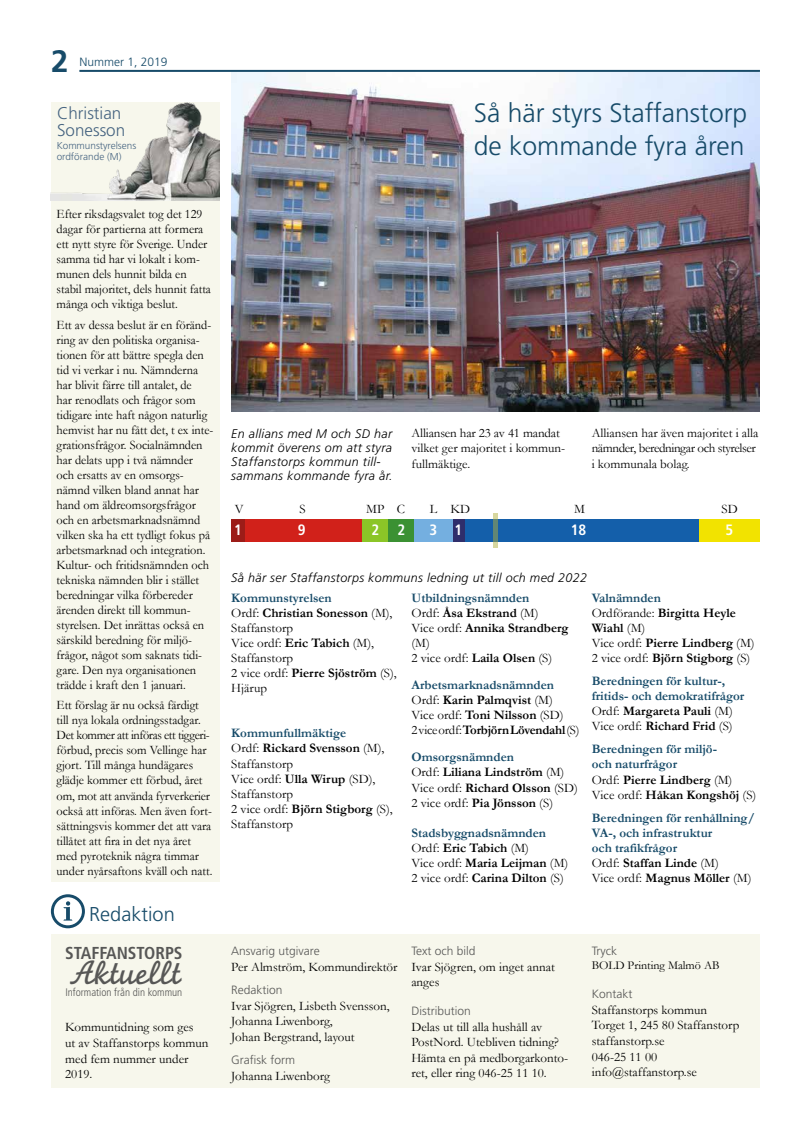
<style>
.page{position:relative;width:794px;height:1126px;background:#fff}
.page>*{position:absolute;margin:0;border:0;box-sizing:border-box;transform-origin:0 0}
.t1{font:35.2px "Monoline Script MT Std";color:#575756}
.t2{font:700 31px "Frutiger";color:#174b69}
.t3{font:300 26.5px/32.8px "Frutiger";color:#174b69}
.t4{font:300 20px "Frutiger";color:#174b69}
.t5{font:700 condensed 17.3px "Frutiger";color:#575756}
.t6{font:300 17px/16.7px "Frutiger";color:#466481}
.t7{font:700 condensed 15px "Frutiger";color:#fff}
.t8{font:13px/15px "Garamond";color:#000;scale:.95 1}
.t9{font:13px/15px "Garamond";color:#000}
.t10{font:700 13px/15px "Garamond";color:#000}
.t11{font:700 13px/15px "Garamond";color:#174b69}
.t12{font:italic 300 12.5px/14px "Frutiger";letter-spacing:.025em;color:#000}
.t13{font:300 12px "Frutiger";color:#575756}
.t14{font:12px "Garamond";color:#000}
.t15{font:300 12px "Frutiger";color:#174b69}
.t16{font:300 condensed 10.9px "Frutiger";color:#575756}
.t17{font:300 10px/11.7px "Frutiger";color:#466481}
.s1{font-weight:700;color:#174b69}
.s2{font-weight:700}
.s3{color:#174b69}
.s4{font-weight:400}
.s5{font-weight:400;color:#000}
.s6{color:#000}
</style>
<div class="page">
<hr style="left:79px;top:70px;width:681px;height:2px;background:#174b69">
<img style="left:231px;top:72px;width:529px;height:339px">
<div style="left:51px;top:102px;width:168px;height:780px;background:#f7f7ec"></div>
<div style="left:51px;top:934px;width:709px;height:153px;background:#f7f7ec"></div>
<svg style="left:51px;top:894px;width:34px;height:34px"></svg>
<img style="left:51px;top:102px;width:168px;height:99px">
<div style="left:465px;top:519px;width:234px;height:22px;background:#145faa"></div>
<div style="left:452px;top:519px;width:13px;height:22px;background:#2f2e6b"></div>
<div style="left:699px;top:519px;width:61px;height:22px;background:#f2e300"></div>
<div style="left:413px;top:519px;width:39px;height:22px;background:#74afe0"></div>
<div style="left:388px;top:519px;width:26px;height:22px;background:#3b9133"></div>
<div style="left:361px;top:519px;width:27px;height:22px;background:#8bc527"></div>
<div style="left:244px;top:519px;width:117px;height:22px;background:#d1211a"></div>
<div style="left:231px;top:519px;width:13px;height:22px;background:#9c1c18"></div>
<svg style="left:493px;top:513px;width:5px;height:34px"></svg>
<h2 class="t2" style="left:51px;top:43px;width:19px">2</h2>
<p class="t15" style="left:79px;top:55px;width:90px">Nummer 1, 2019</p>
<h3 class="t6" style="left:57px;top:105px;width:70px">Christian<br>Sonesson</h3>
<p class="t17" style="left:57px;top:139px;width:81px">Kommunstyrelsens ordförande (M)</p>
<h3 class="t3" style="left:474px;top:97px;width:275px">Så här styrs Staffanstorp de kommande fyra åren</h3>
<p class="t8" style="left:57px;top:206px;width:164px">Efter riksdagsvalet tog det 129 dagar för partierna att formera ett nytt styre för Sverige. Under samma tid har vi lokalt i kom&shy;munen dels hunnit bilda en stabil majoritet, dels hunnit fatta många och viktiga beslut.</p>
<p class="t8" style="left:57px;top:316px;width:167px">Ett av dessa beslut är en föränd&shy;ring av den politiska organisa&shy;tionen för att bättre spegla den tid vi verkar i nu. Nämnderna har blivit färre till antalet, de<br>har renodlats och frågor som tidigare inte haft någon naturlig hemvist har nu fått det, t ex inte&shy;grationsfrågor. Socialnämnden har delats upp i två nämnder och ersatts av en omsorgs&shy;nämnd vilken bland annat har hand om äldreomsorgsfrågor och en arbetsmarknadsnämnd vilken ska ha ett tydligt fokus på arbetsmarknad och integration.<br>Kultur- och fritidsnämnden och tekniska nämnden blir i stället beredningar vilka förbereder ärenden direkt till kommun&shy;styrelsen. Det inrättas också en särskild beredning för miljö&shy;frågor, något som saknats tidi&shy;gare. Den nya organisationen trädde i kraft den 1 januari.</p>
<p class="t8" style="left:57px;top:697px;width:165px">Ett förslag är nu också färdigt till nya lokala ordningsstadgar.<br>Det kommer att införas ett tiggeri&shy;förbud, precis som Vellinge har gjort. Till många hundägares glädje kommer ett förbud, året om, mot att använda fyrverkerier också att införas. Men även fort&shy;sättningsvis kommer det att vara tillåtet att fira in det nya året med pyroteknik några timmar under nyårsaftons kväll och natt.</p>
<h3 class="t4" style="left:89px;top:902px;width:87px">Redaktion</h3>
<h3 class="t5" style="left:65px;top:942px;width:119px">STAFFANSTORPS</h3>
<h1 class="t1" style="left:69px;top:951px;width:114px">Aktuellt</h1>
<p class="t9" style="left:65px;top:1019px;width:145px;line-height:15.6px">Kommuntidning som ges<br>ut av Staffanstorps kommun med fem nummer under<br>2019.</p>
<p class="t16" style="left:65px;top:986px;width:118px">Information från din kommun</p>
<p class="t12" style="left:231px;top:427px;width:163px">En allians med M och SD har kommit överens om att styra<br>Staffanstorps kommun till&shy;sammans kommande fyra år.</p>
<p class="t9" style="left:411px;top:425px;width:155px">Alliansen har 23 av 41 mandat vilket ger majoritet i kommun&shy;fullmäktige.</p>
<p class="t9" style="left:592px;top:425px;width:168px">Alliansen har även majoritet i alla nämnder, beredningar och styrelser i kommunala bolag.</p>
<p class="t9" style="left:235px;top:501px;width:10px">V</p>
<p class="t9" style="left:299px;top:501px;width:8px">S</p>
<p class="t9" style="left:366px;top:501px;width:40px">MP C</p>
<p class="t9" style="left:430px;top:501px;width:42px">L KD</p>
<p class="t9" style="left:574px;top:501px;width:12px">M</p>
<p class="t9" style="left:721px;top:501px;width:18px">SD</p>
<p class="t7" style="left:234px;top:520px;width:9px">1</p>
<p class="t7" style="left:298px;top:520px;width:9px">9</p>
<p class="t7" style="left:371px;top:520px;width:36px">2 2</p>
<p class="t7" style="left:429px;top:520px;width:34px">3 1</p>
<p class="t7" style="left:570px;top:520px;width:17px">18</p>
<p class="t7" style="left:725px;top:520px;width:9px">5</p>
<p class="t12" style="left:231px;top:570px;width:357px">Så här ser Staffanstorps kommuns ledning ut till och med 2022</p>
<p class="t9" style="left:231px;top:590px;width:167px"><span class="s1">Kommunstyrelsen<br></span>Ordf: <span class="s2">Christian Sonesson</span> (M),<br>Staffanstorp<br>Vice ordf: <span class="s2">Eric Tabich</span> (M),<br>Staffanstorp<br>2 vice ordf: <span class="s2">Pierre Sjöström</span> (S),<br>Hjärup</p>
<p class="t9" style="left:231px;top:725px;width:163px"><span class="s1">Kommunfullmäktige<br></span>Ordf: <span class="s2">Rickard Svensson</span> (M),<br>Staffanstorp<br>Vice ordf: <span class="s2">Ulla Wirup</span> (SD),<br>Staffanstorp<br>2 vice ordf: <span class="s2">Björn Stigborg</span> (S),<br>Staffanstorp</p>
<p class="t10" style="left:411px;top:591px;width:159px"><span class="s3">Utbildningsnämnden<br></span><span class="s4">Ordf:</span> Åsa Ekstrand <span class="s4">(M)<br>Vice ordf:</span> Annika Strandberg <span class="s4">(M)<br>2 vice ordf:</span> Laila Olsen <span class="s4">(S)</span></p>
<p class="t10" style="left:411px;top:678px;width:170px"><span class="s3">Arbetsmarknadsnämnden<br></span><span class="s4">Ordf:</span> Karin Palmqvist <span class="s4">(M)<br>Vice ordf:</span> Toni Nilsson <span class="s4">(SD)<br>2viceordf:</span>TorbjörnLövendahl<span class="s4">(S)</span></p>
<p class="t10" style="left:411px;top:749px;width:168px"><span class="s3">Omsorgsnämnden<br></span><span class="s4">Ordf:</span> Liliana Lindström <span class="s4">(M)<br>Vice ordf:</span> Richard Olsson <span class="s4">(SD)<br>2 vice ordf:</span> Pia Jönsson <span class="s4">(S)</span></p>
<p class="t10" style="left:411px;top:824px;width:158px"><span class="s3">Stadsbyggnadsnämnden<br></span><span class="s4">Ordf:</span> Eric Tabich <span class="s4">(M)<br>Vice ordf:</span> Maria Leijman <span class="s4">(M)<br>2 vice ordf:</span> Carina Dilton <span class="s4">(S)</span></p>
<p class="t10" style="left:592px;top:590px;width:164px"><span class="s3">Valnämnden<br></span><span class="s4">Ordförande:</span> Birgitta Heyle<br>Wiahl <span class="s4">(M)<br>Vice ordf:</span> Pierre Lindberg <span class="s4">(M)<br>2 vice ordf:</span> Björn Stigborg <span class="s4">(S)</span></p>
<p class="t11" style="left:592px;top:673px;width:154px">Beredningen för kultur-, fritids- och demokratifrågor<br><span class="s5">Ordf:</span> <span class="s6">Margareta Pauli</span> <span class="s5">(M)<br>Vice ordf:</span> <span class="s6">Richard Frid</span> <span class="s5">(S)</span></p>
<p class="t11" style="left:592px;top:741px;width:166px">Beredningen för miljö-<br>och naturfrågor<br><span class="s5">Ordf:</span> <span class="s6">Pierre Lindberg</span> <span class="s5">(M)<br>Vice ordf:</span> <span class="s6">Håkan Kongshöj</span> <span class="s5">(S)</span></p>
<p class="t11" style="left:592px;top:809px;width:165px">Beredningen för renhållning/<br>VA-, och infrastruktur<br>och trafikfrågor<br><span class="s5">Ordf:</span> <span class="s6">Staffan Linde</span> <span class="s5">(M)<br>Vice ordf:</span> <span class="s6">Magnus Möller</span> <span class="s5">(M)</span></p>
<p class="t13" style="left:231px;top:943px;width:90px">Ansvarig utgivare</p>
<p class="t9" style="left:231px;top:958px;width:168px">Per Almström, Kommundirektör</p>
<p class="t13" style="left:231px;top:982px;width:53px">Redaktion</p>
<p class="t9" style="left:231px;top:997px;width:160px;line-height:15.6px">Ivar Sjögren, Lisbeth Svensson,<br>Johanna Liwenborg,<br>Johan Bergstrand, layout</p>
<p class="t13" style="left:231px;top:1053px;width:65px">Grafisk form</p>
<p class="t9" style="left:231px;top:1067px;width:100px">Johanna Liwenborg</p>
<p class="t13" style="left:411px;top:943px;width:66px">Text och bild</p>
<p class="t9" style="left:411px;top:958px;width:145px;line-height:15.6px">Ivar Sjögren, om inget annat anges</p>
<p class="t13" style="left:411px;top:1003px;width:61px">Distribution</p>
<p class="t9" style="left:411px;top:1018px;width:158px;line-height:15.6px">Delas ut till alla hushåll av<br>PostNord. Utebliven tidning?<br>Hämta en på medborgarkonto&shy;ret, eller ring 046-25 11 10.</p>
<p class="t13" style="left:592px;top:943px;width:27px">Tryck</p>
<p class="t14" style="left:592px;top:957px;width:129px">BOLD Printing Malmö AB</p>
<p class="t13" style="left:592px;top:987px;width:42px">Kontakt</p>
<p class="t9" style="left:592px;top:1001px;width:149px;line-height:15.6px">Staffanstorps kommun<br>Torget 1, 245 80 Staffanstorp staffanstorp.se<br>046-25 11 00 info@staffanstorp.se</p>
</div>
